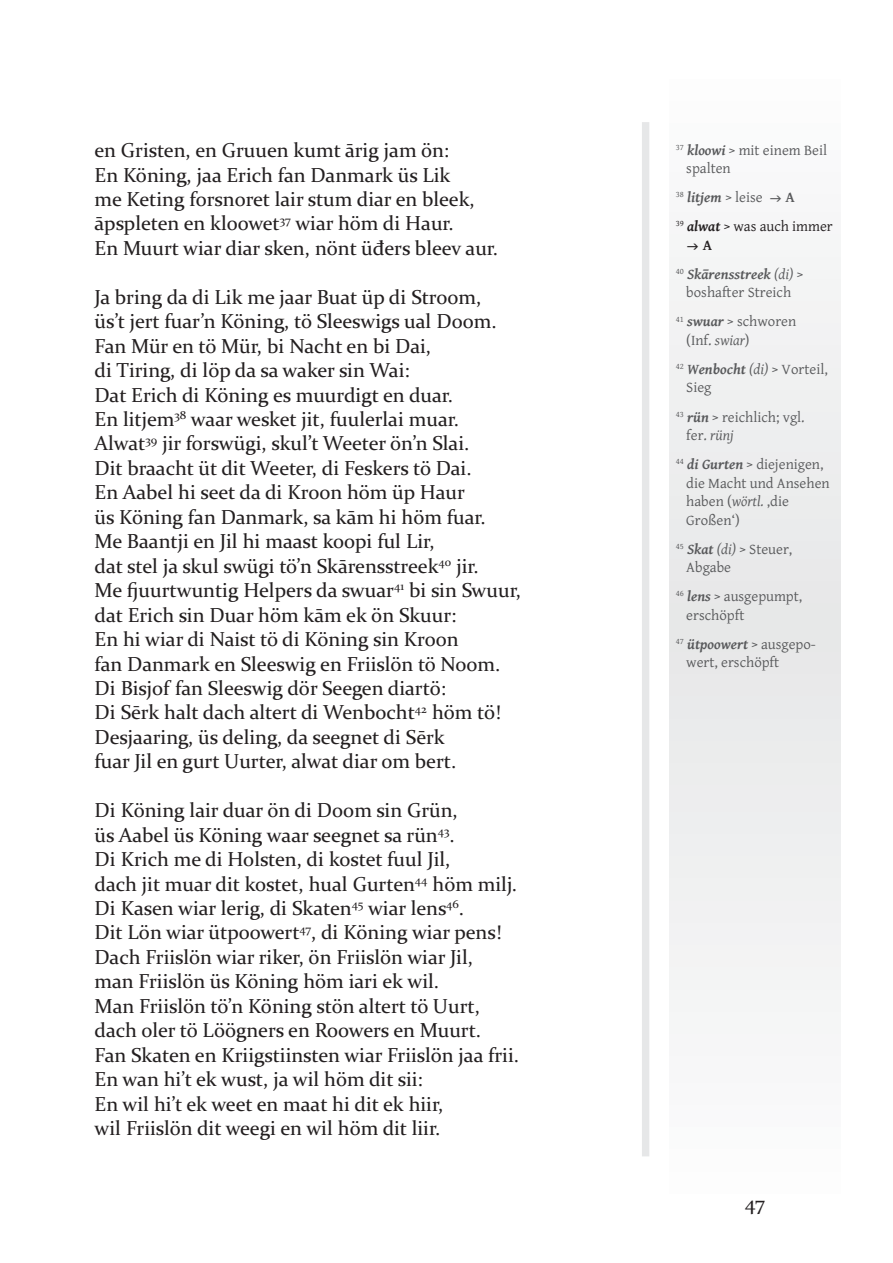
<style>
.page{position:relative;width:893px;height:1263px;background:#fff}
.page>*{position:absolute;margin:0;border:0;box-sizing:border-box;transform-origin:0 0}
.t1{font:20.4px/24.5px "Constantia";color:#231f20}
.t2{font:14.85px/18.5px "Gentium Basic";color:#58595b}
.t3{font:italic 700 14.85px/29px "Gentium Basic";color:#58595b}
.t4{font:14.85px/29px "Gentium Basic";color:#231f20}
.s1{font-weight:700;font-style:italic}
.s2{font-weight:400;font-style:normal}
.s3{font-weight:700;color:#58595b}
.s4{font-style:normal;color:#231f20}
.s5{font-weight:400}
.s6{font-style:italic}
</style>
<div class="page">
<div style="left:642px;top:122px;width:7px;height:1034px;background:#e6e7e8"></div>
<div style="left:669px;top:68px;width:171px;height:1127px;background:#f1f1f2"></div>
<p class="t1" style="left:95px;top:140px;width:405px">en Gristen, en Gruuen kumt ārig jam ön:<br>En Köning, jaa Erich fan Danmark üs Lik<br>me Keting forsnoret lair stum diar en bleek, āpspleten en kloowet<sup>37</sup> wiar höm di Haur.<br>En Muurt wiar diar sken, nönt üđers bleev aur.</p>
<p class="t1" style="left:95px;top:287px;width:428px">Ja bring da di Lik me jaar Buat üp di Stroom,<br>üs’t jert fuar’n Köning, tö Sleeswigs ual Doom.<br>Fan Mür en tö Mür, bi Nacht en bi Dai,<br>di Tiring, di löp da sa waker sin Wai:<br>Dat Erich di Köning es muurdigt en duar.<br>En litjem<sup>38</sup> waar wesket jit, fuulerlai muar.<br>Alwat<sup>39</sup> jir forswügi, skul’t Weeter ön’n Slai.<br>Dit braacht üt dit Weeter, di Feskers tö Dai.<br>En Aabel hi seet da di Kroon höm üp Haur<br>üs Köning fan Danmark, sa kām hi höm fuar.<br>Me Baantji en Jil hi maast koopi ful Lir,<br>dat stel ja skul swügi tö’n Skārensstreek<sup>40</sup> jir.<br>Me uurtwuntig Helpers da swuar<sup>41</sup> bi sin Swuur, dat Erich sin Duar höm kām ek ön Skuur:<br>En hi wiar di Naist tö di Köning sin Kroon<br>fan Danmark en Sleeswig en Friislön tö Noom.<br>Di Bisjof fan Sleeswig dör Seegen diartö:<br>Di Sērk halt dach altert di Wenbocht<sup>42</sup> höm tö!<br>Desjaaring, üs deling, da seegnet di Sērk<br>fuar Jil en gurt Uurter, alwat diar om bert.</p>
<p class="t1" style="left:95px;top:800px;width:426px">Di Köning lair duar ön di Doom sin Grün,<br>üs Aabel üs Köning waar seegnet sa rün<sup>43</sup>.<br>Di Krich me di Holsten, di kostet fuul Jil,<br>dach jit muar dit kostet, hual Gurten<sup>44</sup> höm milj.<br>Di Kasen wiar lerig, di Skaten<sup>45</sup> wiar lens<sup>46</sup>.<br>Dit Lön wiar ütpoowert<sup>47</sup>, di Köning wiar pens!<br>Dach Friislön wiar riker, ön Friislön wiar Jil,<br>man Friislön üs Köning höm iari ek wil.<br>Man Friislön tö’n Köning stön altert tö Uurt, dach oler tö Löögners en Roowers en Muurt.<br>Fan Skaten en Kriigstiinsten wiar Friislön jaa frii.<br>En wan hi’t ek wust, ja wil höm dit sii:<br>En wil hi’t ek weet en maat hi dit ek hiir,<br>wil Friislön dit weegi en wil höm dit liir.</p>
<p class="t2" style="left:686px;top:142px;width:142px;text-indent:-10px"><sup>37</sup> <span class="s1">kloowi</span> &gt; mit einem Beil spalten</p>
<p class="t3" style="left:676px;top:184px;width:88px"><sup>38</sup> litjem <span class="s2">&gt; leise</span></p>
<p class="t4" style="left:676px;top:184px;width:158px;text-indent:110px"><span class="s3">A<br></span><sup>39</sup> <span class="s1">alwat</span> &gt; was auch immer</p>
<p class="t3" style="left:676px;top:232px;width:129px;text-indent:27px"><span class="s4">A<br></span><sup>40</sup> Skārensstreek <span class="s5">(di)</span> <span class="s2">&gt;</span></p>
<p class="t2" style="left:676px;top:279px;width:122px;line-height:29px;text-align:center">boshafter Streich<br><sup>41</sup> <span class="s1">swuar</span> &gt; schworen</p>
<p class="t2" style="left:676px;top:327px;width:154px;line-height:29px;text-indent:11px">(Inf. <span class="s6">swiar</span>)<br><sup>42</sup> <span class="s1">Wenbocht</span> <span class="s6">(di)</span> &gt; Vorteil,</p>
<p class="t2" style="left:676px;top:374px;width:130px;line-height:29px;text-indent:10px">Sieg<br><sup>43</sup> <span class="s1">rün</span> &gt; reichlich; vgl.</p>
<p class="t2" style="left:676px;top:422px;width:149px;line-height:29px;text-indent:10px">fer. <span class="s6">rünj<br></span><sup>44</sup> <span class="s1">di Gurten</span> &gt; diejenigen,</p>
<p class="t2" style="left:686px;top:475px;width:145px">die Macht und Ansehen haben (<span class="s6">wörtl.</span> ,die<br>Großen‘)</p>
<p class="t2" style="left:686px;top:541px;width:107px;text-indent:-10px"><sup>45</sup> <span class="s1">Skat</span> <span class="s6">(di)</span> &gt; Steuer,<br>Abgabe</p>
<p class="t2" style="left:686px;top:588px;width:117px;text-indent:-10px"><sup>46</sup> <span class="s1">lens</span> &gt; ausgepumpt, erschöpft</p>
<p class="t2" style="left:686px;top:636px;width:131px;text-indent:-11px"><sup>47</sup> <span class="s1">ütpoowert</span> &gt; ausgepo&shy;wert, erschöpft</p>
<p class="t1" style="left:745px;top:1193px;width:22px">47</p>
</div>
